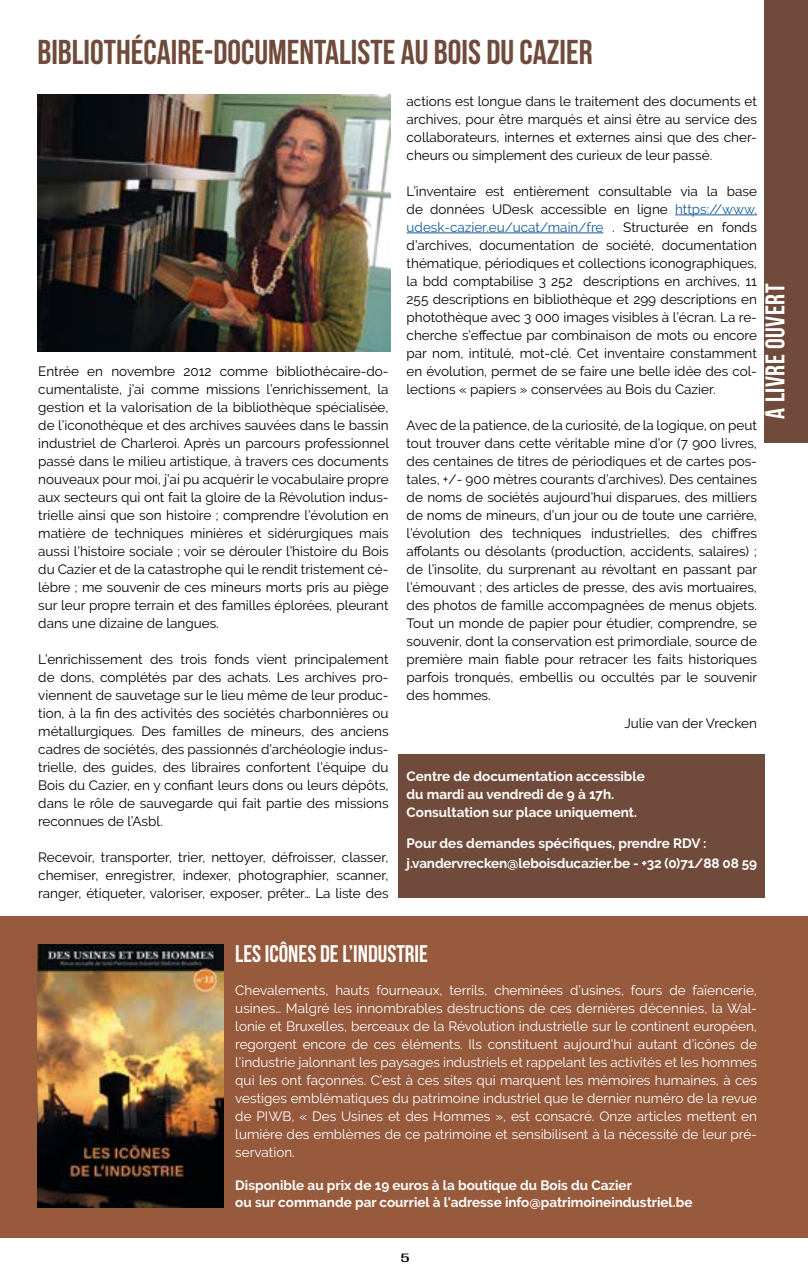
<style>
.page{position:relative;width:808px;height:1276px;background:#fff}
.page>*{position:absolute;margin:0;border:0;box-sizing:border-box;transform-origin:0 0}
.t1{font:700 34.5px "Bebas Neue";color:#704b3b}
.t2{font:700 27px "Bebas Neue";letter-spacing:.02em;color:#fff}
.t3{font:700 24px "Bebas Neue";color:#fff}
.t4{font:13.5px/18px "Raleway";color:#000;text-align:justify}
.t5{font:13.5px/18px "Raleway";color:#fff;text-align:justify}
.t6{font:700 13.5px/18px "Raleway";color:#fff}
.t7{font:12px "Bebas Neue";color:#000;scale:2 1}
.s1{color:#165b9a}
</style>
<div class="page">
<div style="left:398px;top:754px;width:366px;height:144px;background:#704b3b"></div>
<div style="left:764px;top:0;width:44px;height:442px;background:#704b3b"></div>
<hr style="left:675px;top:214px;width:82px;height:1px;background:#165b9a">
<hr style="left:407px;top:232px;width:196px;height:1px;background:#165b9a">
<div style="left:0;top:916px;width:808px;height:321px;background:#975a3d"></div>
<img style="left:38px;top:945px;width:185px;height:262px">
<img style="left:37px;top:95px;width:353px;height:257px">
<h1 class="t1" style="left:37px;top:33px;width:557px">BIBLIOTHÉCAIRE-DOCUMENTALISTE AU BOIS DU CAZIER</h1>
<p class="t4" style="left:38px;top:362px;width:352px">Entrée en novembre 2012 comme bibliothécaire-do&shy;cumentaliste, j’ai comme missions l’enrichissement, la gestion et la valorisation de la bibliothèque spécialisée, de l’iconothèque et des archives sauvées dans le bassin industriel de Charleroi. Après un parcours professionnel passé dans le milieu artistique, à travers ces documents nouveaux pour moi, j’ai pu acquérir le vocabulaire propre aux secteurs qui ont fait la gloire de la Révolution indus&shy;trielle ainsi que son histoire ; comprendre l’évolution en matière de techniques minières et sidérurgiques mais aussi l’histoire sociale ; voir se dérouler l’histoire du Bois du Cazier et de la catastrophe qui le rendit tristement cé&shy;lèbre ; me souvenir de ces mineurs morts pris au piège sur leur propre terrain et des familles éplorées, pleurant dans une dizaine de langues.</p>
<p class="t4" style="left:38px;top:650px;width:352px">L’enrichissement des trois fonds vient principalement de dons, complétés par des achats. Les archives pro&shy;viennent de sauvetage sur le lieu même de leur produc&shy;tion, à la fin des activités des sociétés charbonnières ou métallurgiques. Des familles de mineurs, des anciens cadres de sociétés, des passionnés d’archéologie indus&shy;trielle, des guides, des libraires confortent l’équipe du Bois du Cazier, en y confiant leurs dons ou leurs dépôts, dans le rôle de sauvegarde qui fait partie des missions reconnues de l’Asbl.</p>
<p class="t4" style="left:38px;top:848px;width:352px">Recevoir, transporter, trier, nettoyer, défroisser, classer, chemiser, enregistrer, indexer, photographier, scanner, ranger, étiqueter, valoriser, exposer, prêter… La liste des</p>
<p class="t4" style="left:407px;top:92px;width:352px">actions est longue dans le traitement des documents et archives, pour être marqués et ainsi être au service des collaborateurs, internes et externes ainsi que des cher&shy;cheurs ou simplement des curieux de leur passé.</p>
<p class="t4" style="left:407px;top:182px;width:352px">L’inventaire est entièrement consultable via la base de données UDesk accessible en ligne <span class="s1">https://www. udesk-cazier.eu/ucat/main/fre</span> . Structurée en fonds d’archives, documentation de société, documentation thématique, périodiques et collections iconographiques, la bdd comptabilise 3 252 descriptions en archives, 11<br>255 descriptions en bibliothèque et 299 descriptions en photothèque avec 3 000 images visibles à l’écran. La re&shy;cherche s’effectue par combinaison de mots ou encore par nom, intitulé, mot-clé. Cet inventaire constamment en évolution, permet de se faire une belle idée des col&shy;lections « papiers » conservées au Bois du Cazier.</p>
<p class="t4" style="left:407px;top:416px;width:352px">Avec de la patience, de la curiosité, de la logique, on peut tout trouver dans cette véritable mine d’or (7 900 livres, des centaines de titres de périodiques et de cartes pos&shy;tales, +/- 900 mètres courants d’archives). Des centaines de noms de sociétés aujourd’hui disparues, des milliers de noms de mineurs, d’un jour ou de toute une carrière, l’évolution des techniques industrielles, des chiffres affolants ou désolants (production, accidents, salaires) ; de l’insolite, du surprenant au révoltant en passant par l’émouvant ; des articles de presse, des avis mortuaires, des photos de famille accompagnées de menus objets.<br>Tout un monde de papier pour étudier, comprendre, se souvenir, dont la conservation est primordiale, source de première main fiable pour retracer les faits historiques parfois tronqués, embellis ou occultés par le souvenir des hommes.</p>
<p class="t4" style="left:624px;top:714px;width:134px">Julie van der Vrecken</p>
<h2 class="t2" style="left:760px;top:419px;width:136px;rotate:-90deg">À LIVRE OUVERT</h2>
<p class="t6" style="left:407px;top:767px;width:240px">Centre de documentation accessible du mardi au vendredi de 9 à 17h.<br>Consultation sur place uniquement.</p>
<p class="t6" style="left:407px;top:834px;width:352px;line-height:19.5px">Pour des demandes spécifiques, prendre RDV : j.vandervrecken@leboisducazier.be - +32 (0)71/88 08 59</p>
<h3 class="t3" style="left:235px;top:940px;width:194px">LES ICÔNES DE L’INDUSTRIE</h3>
<p class="t5" style="left:235px;top:980px;width:523px">Chevalements, hauts fourneaux, terrils, cheminées d’usines, fours de faïencerie, usines… Malgré les innombrables destructions de ces dernières décennies, la Wal&shy;lonie et Bruxelles, berceaux de la Révolution industrielle sur le continent européen, regorgent encore de ces éléments. Ils constituent aujourd’hui autant d’icônes de l’industrie jalonnant les paysages industriels et rappelant les activités et les hommes qui les ont façonnés. C’est à ces sites qui marquent les mémoires humaines, à ces vestiges emblématiques du patrimoine industriel que le dernier numéro de la revue de PIWB, « Des Usines et des Hommes », est consacré. Onze articles mettent en lumière des emblèmes de ce patrimoine et sensibilisent à la nécessité de leur pré&shy;servation.</p>
<p class="t6" style="left:235px;top:1177px;width:459px;line-height:16.2px">Disponible au prix de 19 euros à la boutique du Bois du Cazier<br>ou sur commande par courriel à l'adresse info@patrimoineindustriel.be</p>
<p class="t7" style="left:400px;top:1251px;width:6px">5</p>
</div>
